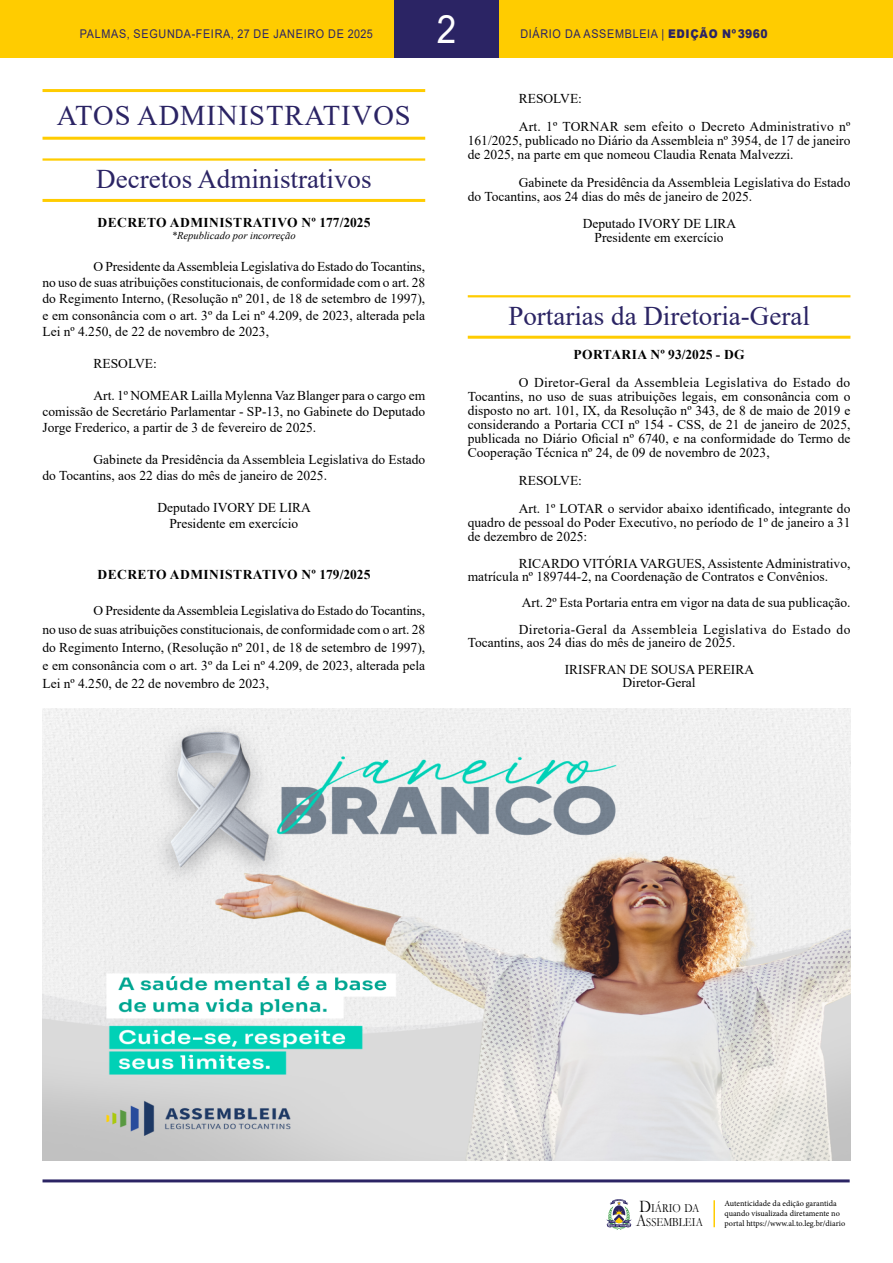
<style>
.page{position:relative;width:893px;height:1263px;background:#fff}
.page>*{position:absolute;margin:0;border:0;box-sizing:border-box;transform-origin:0 0}
.t1{font:39px "Arial";color:#fff;scale:.9 1}
.t2{font:28.5px "Times New Roman";letter-spacing:.035em;color:#2b2464}
.t3{font:27px "Times New Roman";color:#2b2464}
.t4{font:13.5px/14px "Times New Roman";color:#000}
.t5{font:13.5px/26.4px "Times New Roman";letter-spacing:.025em;color:#000}
.t6{font:700 13.5px "Times New Roman";letter-spacing:.035em;color:#000}
.t7{font:12.45px/14px "Garamond";color:#000;scale:.85 1}
.t8{font:12px "Arial";letter-spacing:.065em;color:#2b2464;scale:.9 1}
.t9{font:italic 10.5px "Times New Roman";color:#000}
.t10{font:8.25px/9.9px "Minion Pro";color:#000}
.s1{font-weight:900}
.s2{font-size:17.85px}
</style>
<div class="page">
<div style="left:0;top:0;width:893px;height:58px;background:#fc0"></div>
<hr style="left:43px;top:1179px;width:807px;height:3px;background:#2b2464">
<svg style="left:606px;top:1199px;width:26px;height:31px"></svg>
<div style="left:394px;top:0;width:105px;height:58px;background:#2b2464"></div>
<hr style="left:713px;top:1200px;width:2px;height:27px;background:#fc0">
<hr style="left:43px;top:89px;width:382px;height:3px;background:#fc0">
<hr style="left:43px;top:137px;width:382px;height:3px;background:#fc0">
<hr style="left:43px;top:158px;width:382px;height:3px;background:#fc0">
<hr style="left:43px;top:199px;width:382px;height:3px;background:#fc0">
<hr style="left:468px;top:295px;width:382px;height:2px;background:#fc0">
<hr style="left:468px;top:336px;width:382px;height:3px;background:#fc0">
<img style="left:43px;top:708px;width:807px;height:453px">
<h1 class="t1" style="left:437px;top:2px;width:23px">2</h1>
<p class="t8" style="left:80px;top:25px;width:327px">PALMAS, SEGUNDA-FEIRA, 27 DE JANEIRO DE 2025</p>
<p class="t8" style="left:520px;top:25px;width:276px">DIÁRIO DA ASSEMBLEIA | <span class="s1">EDIÇÃO Nº3960</span></p>
<h2 class="t2" style="left:57px;top:96px;width:355px">ATOS ADMINISTRATIVOS</h2>
<h3 class="t3" style="left:96px;top:160px;width:277px">Decretos Administrativos</h3>
<p class="t6" style="left:97px;top:213px;width:274px">DECRETO ADMINISTRATIVO Nº 177/2025</p>
<p class="t9" style="left:172px;top:228px;width:125px">*Republicado por incorreção</p>
<p class="t4" style="left:43px;top:258px;width:384px;line-height:16px;text-align:justify;text-indent:51px">O Presidente da Assembleia Legislativa do Estado do Tocantins, no uso de suas atribuições constitucionais, de conformidade com o art. 28 do Regimento Interno, (Resolução nº 201, de 18 de setembro de 1997), e em consonância com o art. 3º da Lei nº 4.209, de 2023, alterada pela Lei nº 4.250, de 22 de novembro de 2023,</p>
<p class="t4" style="left:94px;top:356px;width:65px">RESOLVE:</p>
<p class="t4" style="left:43px;top:387px;width:384px;line-height:16px;text-align:justify;text-indent:51px">Art. 1º NOMEAR Lailla Mylenna Vaz Blanger para o cargo em comissão de Secretário Parlamentar - SP-13, no Gabinete do Deputado Jorge Frederico, a partir de 3 de fevereiro de 2025.</p>
<p class="t4" style="left:43px;top:451px;width:384px;line-height:16px;text-indent:51px">Gabinete da Presidência da Assembleia Legislativa do Estado do Tocantins, aos 22 dias do mês de janeiro de 2025.</p>
<p class="t4" style="left:157px;top:499px;width:155px;line-height:16px;text-align:center">Deputado IVORY DE LIRA<br>Presidente em exercício</p>
<p class="t6" style="left:97px;top:564px;width:274px">DECRETO ADMINISTRATIVO Nº 179/2025</p>
<p class="t4" style="left:43px;top:601px;width:384px;line-height:18.3px;text-align:justify;text-indent:51px">O Presidente da Assembleia Legislativa do Estado do Tocantins, no uso de suas atribuições constitucionais, de conformidade com o art. 28 do Regimento Interno, (Resolução nº 201, de 18 de setembro de 1997), e em consonância com o art. 3º da Lei nº 4.209, de 2023, alterada pela Lei nº 4.250, de 22 de novembro de 2023,</p>
<p class="t4" style="left:519px;top:84px;width:333px;line-height:27.9px">RESOLVE:<br>Art. 1º TORNAR sem efeito o Decreto Administrativo nº</p>
<p class="t4" style="left:468px;top:133px;width:384px">161/2025, publicado no Diário da Assembleia nº 3954, de 17 de janeiro de 2025, na parte em que nomeou Claudia Renata Malvezzi.</p>
<p class="t4" style="left:468px;top:175px;width:384px;text-indent:51px">Gabinete da Presidência da Assembleia Legislativa do Estado do Tocantins, aos 24 dias do mês de janeiro de 2025.</p>
<p class="t4" style="left:583px;top:217px;width:155px;text-align:center">Deputado IVORY DE LIRA<br>Presidente em exercício</p>
<h3 class="t3" style="left:508px;top:297px;width:303px">Portarias da Diretoria-Geral</h3>
<p class="t6" style="left:573px;top:345px;width:173px">PORTARIA Nº 93/2025 - DG</p>
<p class="t4" style="left:468px;top:375px;width:384px;text-align:justify;text-indent:51px">O Diretor-Geral da Assembleia Legislativa do Estado do Tocantins, no uso de suas atribuições legais, em consonância com o disposto no art. 101, IX, da Resolução nº 343, de 8 de maio de 2019 e considerando a Portaria CCI nº 154 - CSS, de 21 de janeiro de 2025, publicada no Diário Oficial nº 6740, e na conformidade do Termo de Cooperação Técnica nº 24, de 09 de novembro de 2023,</p>
<p class="t4" style="left:519px;top:466px;width:333px;line-height:27.9px">RESOLVE:<br>Art. 1º LOTAR o servidor abaixo identificado, integrante do</p>
<p class="t4" style="left:468px;top:515px;width:384px">quadro de pessoal do Poder Executivo, no período de 1º de janeiro a 31 de dezembro de 2025:</p>
<p class="t4" style="left:468px;top:556px;width:384px;line-height:13.2px;text-indent:51px">RICARDO VITÓRIA VARGUES, Assistente Administrativo, matrícula nº 189744-2, na Coordenação de Contratos e Convênios.</p>
<p class="t5" style="left:519px;top:589px;width:333px">Art. 2º Esta Portaria entra em vigor na data de sua publicação.<br>Diretoria-Geral da Assembleia Legislativa do Estado do</p>
<p class="t4" style="left:565px;top:629px;width:191px;line-height:26.4px;text-indent:-97px">Tocantins, aos 24 dias do mês de janeiro de 2025.<br>IRISFRAN DE SOUSA PEREIRA</p>
<p class="t4" style="left:622px;top:675px;width:75px">Diretor-Geral</p>
<p class="t7" style="left:636px;top:1201px;width:80px"><span class="s2">D</span>IÁRIO DA<br><span class="s2">A</span>SSEMBLEIA</p>
<p class="t10" style="left:724px;top:1199px;width:122px">Autenticidade da edição garantida quando visualizada diretamente no portal https://www.al.to.leg.br/diario</p>
</div>
